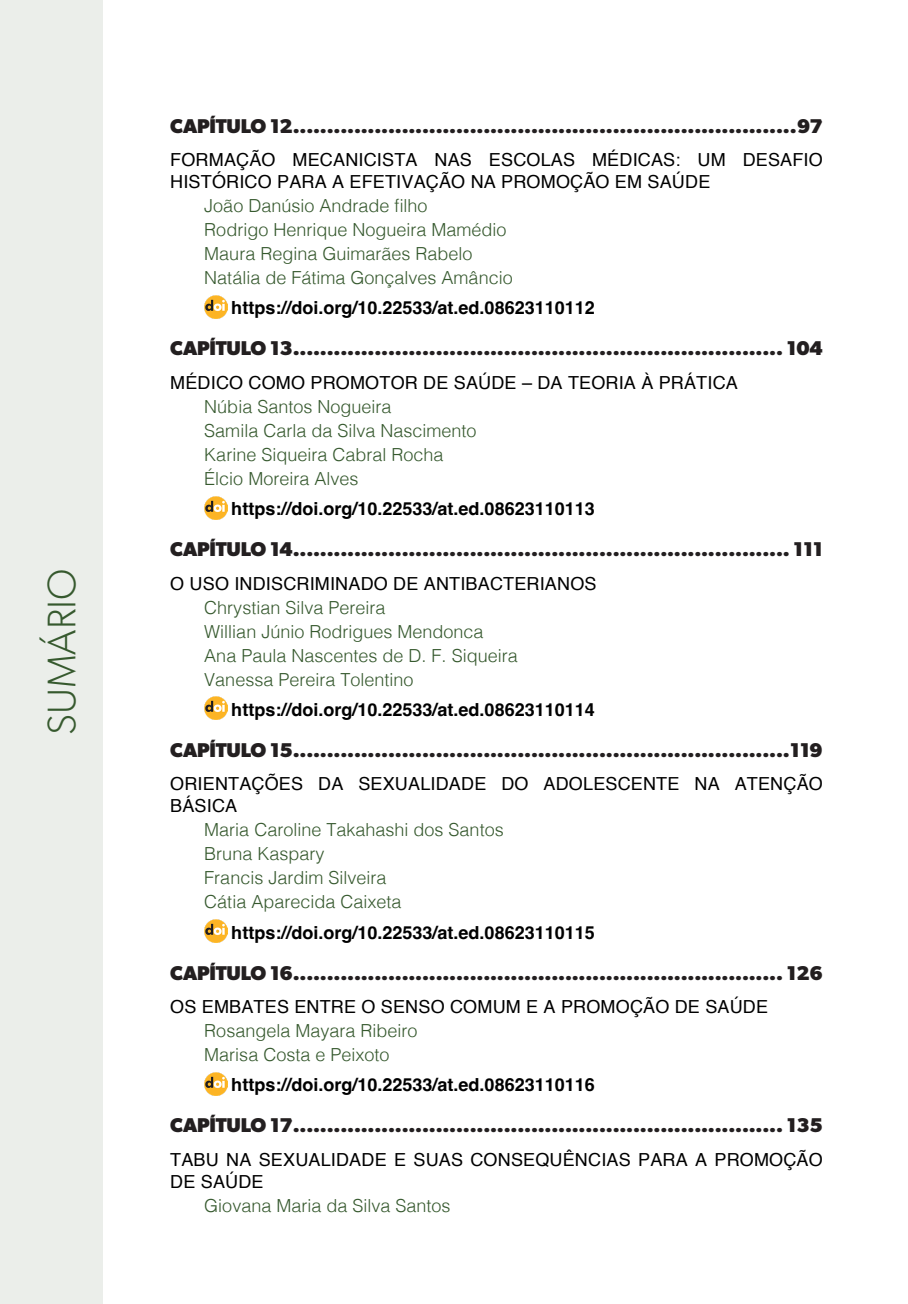
<style>
.page{position:relative;width:908px;height:1304px;background:#fff}
.page>*{position:absolute;margin:0;border:0;box-sizing:border-box;transform-origin:0 0}
.t1{font:300 40px "Gibson";color:#36592e}
.t2{font:700 20px "Gibson";letter-spacing:-.01em;color:#231f20}
.t3{font:300 18px "Helvetica";color:#36592e}
.t4{font:18px/22px "Helvetica";letter-spacing:.01em;color:#000}
.t5{font:700 18px "Helvetica";color:#000}
</style>
<div class="page">
<div style="left:0;top:0;width:103px;height:1304px;background:#ebeeea"></div>
<img style="left:204px;top:295px;width:23px;height:23px">
<img style="left:204px;top:496px;width:23px;height:23px">
<img style="left:204px;top:697px;width:23px;height:23px">
<img style="left:204px;top:920px;width:23px;height:23px">
<img style="left:204px;top:1072px;width:23px;height:23px">
<h1 class="t1" style="left:37px;top:735px;width:164px;rotate:-90deg">Sumário</h1>
<p class="t2" style="left:170px;top:114px;width:653px">CAPÍTULO 12..........................................................................97</p>
<p class="t4" style="left:170px;top:149px;width:653px">FORMAÇÃO MECANICISTA NAS ESCOLAS MÉDICAS: UM DESAFIO<br>HISTÓRICO PARA A EFETIVAÇÃO NA PROMOÇÃO EM SAÚDE</p>
<p class="t3" style="left:204px;top:190px;width:225px">João Danúsio Andrade filho</p>
<p class="t3" style="left:204px;top:214px;width:304px">Rodrigo Henrique Nogueira Mamédio</p>
<p class="t3" style="left:204px;top:238px;width:270px">Maura Regina Guimarães Rabelo</p>
<p class="t3" style="left:204px;top:262px;width:310px">Natália de Fátima Gonçalves Amâncio</p>
<p class="t5" style="left:231px;top:297px;width:365px">https://doi.org/10.22533/at.ed.08623110112</p>
<p class="t2" style="left:170px;top:337px;width:653px">CAPÍTULO 13........................................................................ 104</p>
<p class="t4" style="left:170px;top:372px;width:569px">MÉDICO COMO PROMOTOR DE SAÚDE – DA TEORIA À PRÁTICA</p>
<p class="t3" style="left:204px;top:391px;width:189px">Núbia Santos Nogueira</p>
<p class="t3" style="left:204px;top:415px;width:274px">Samila Carla da Silva Nascimento</p>
<p class="t3" style="left:204px;top:439px;width:241px">Karine Siqueira Cabral Rocha</p>
<p class="t3" style="left:204px;top:463px;width:156px">Élcio Moreira Alves</p>
<p class="t5" style="left:231px;top:498px;width:365px">https://doi.org/10.22533/at.ed.08623110113</p>
<p class="t2" style="left:170px;top:537px;width:653px">CAPÍTULO 14......................................................................... 111</p>
<p class="t4" style="left:170px;top:573px;width:427px">O USO INDISCRIMINADO DE ANTIBACTERIANOS</p>
<p class="t3" style="left:204px;top:592px;width:183px">Chrystian Silva Pereira</p>
<p class="t3" style="left:204px;top:616px;width:281px">Willian Júnio Rodrigues Mendonca</p>
<p class="t3" style="left:204px;top:640px;width:315px">Ana Paula Nascentes de D. F. Siqueira</p>
<p class="t3" style="left:204px;top:664px;width:211px">Vanessa Pereira Tolentino</p>
<p class="t5" style="left:231px;top:699px;width:365px">https://doi.org/10.22533/at.ed.08623110114</p>
<p class="t2" style="left:170px;top:738px;width:653px">CAPÍTULO 15.........................................................................119</p>
<p class="t4" style="left:170px;top:774px;width:653px">ORIENTAÇÕES DA SEXUALIDADE DO ADOLESCENTE NA ATENÇÃO<br>BÁSICA</p>
<p class="t3" style="left:204px;top:815px;width:301px">Maria Caroline Takahashi dos Santos</p>
<p class="t3" style="left:204px;top:839px;width:122px">Bruna Kaspary</p>
<p class="t3" style="left:204px;top:863px;width:184px">Francis Jardim Silveira</p>
<p class="t3" style="left:204px;top:887px;width:199px">Cátia Aparecida Caixeta</p>
<p class="t5" style="left:231px;top:921px;width:365px">https://doi.org/10.22533/at.ed.08623110115</p>
<p class="t2" style="left:170px;top:961px;width:653px">CAPÍTULO 16........................................................................ 126</p>
<p class="t4" style="left:170px;top:996px;width:599px">OS EMBATES ENTRE O SENSO COMUM E A PROMOÇÃO DE SAÚDE</p>
<p class="t3" style="left:204px;top:1015px;width:215px">Rosangela Mayara Ribeiro</p>
<p class="t3" style="left:204px;top:1039px;width:187px">Marisa Costa e Peixoto</p>
<p class="t5" style="left:231px;top:1074px;width:365px">https://doi.org/10.22533/at.ed.08623110116</p>
<p class="t2" style="left:170px;top:1114px;width:653px">CAPÍTULO 17........................................................................ 135</p>
<p class="t4" style="left:170px;top:1149px;width:653px">TABU NA SEXUALIDADE E SUAS CONSEQUÊNCIAS PARA A PROMOÇÃO<br>DE SAÚDE</p>
<p class="t3" style="left:204px;top:1190px;width:248px">Giovana Maria da Silva Santos</p>
</div>
